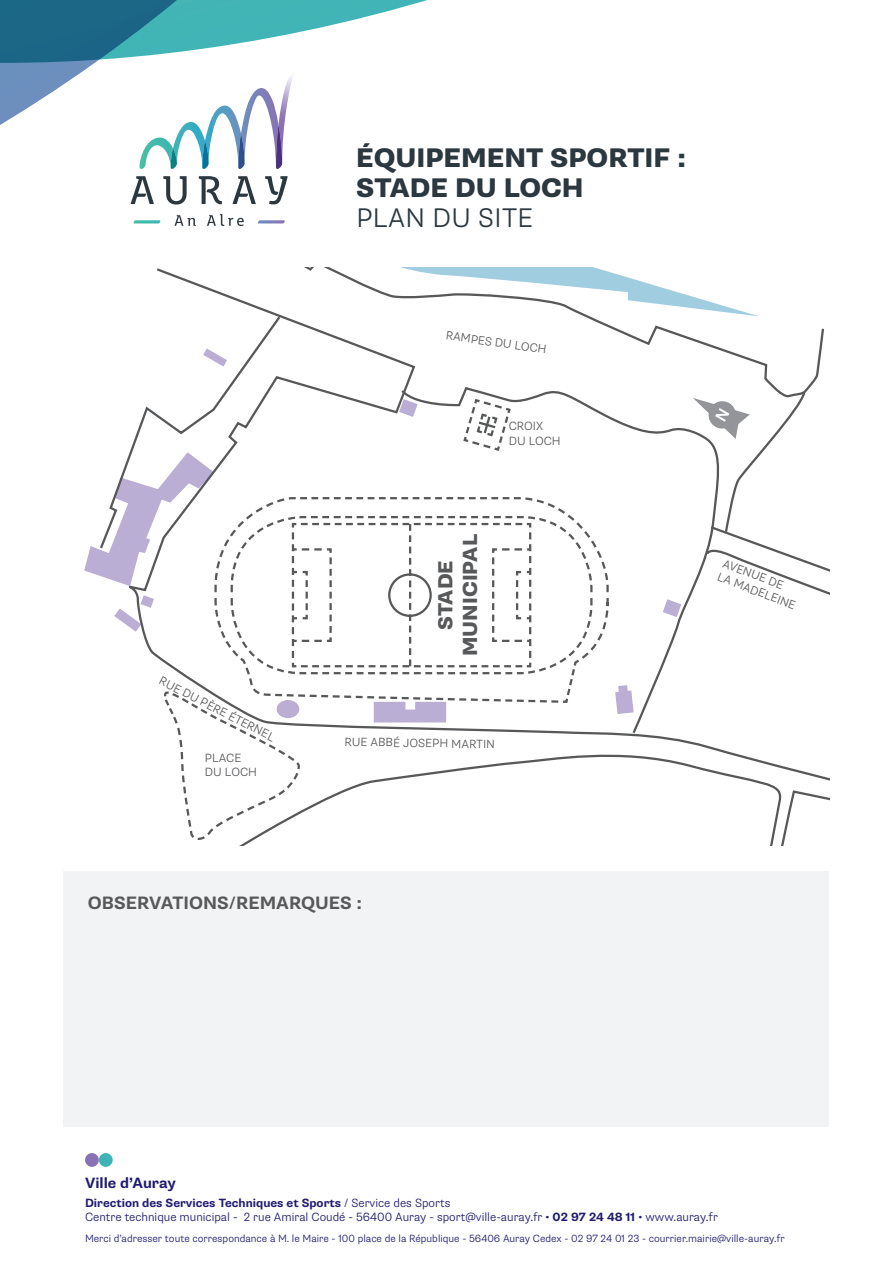
<style>
.page{position:relative;width:893px;height:1263px;background:#fff}
.page>*{position:absolute;margin:0;border:0;box-sizing:border-box;transform-origin:0 0}
.t1{font:800 27px/30px "Supria Sans";color:#2c3840}
.t2{font:300 27px "Supria Sans";letter-spacing:.015em;color:#2c3840}
.t3{font:800 20.55px/24.8px "Supria Sans";color:#57585a;text-align:center}
.t4{font:700 18px "Supria Sans";color:#57585a}
.t5{font:700 15px "Supria Sans";color:#201c70}
.t6{font:300 12px/14.4px "Supria Sans";color:#201c70}
.t7{font:300 12px/14.4px "Supria Sans";color:#57585a}
.t8{font:300 10.5px "Supria Sans";color:#201c70}
.s1{font-weight:700}
</style>
<div class="page">
<svg style="left:131px;top:176px;width:157px;height:29px"></svg>
<svg style="left:175px;top:215px;width:21px;height:11px"></svg>
<svg style="left:207px;top:214px;width:37px;height:12px"></svg>
<svg style="left:133px;top:220px;width:28px;height:3px"></svg>
<svg style="left:258px;top:220px;width:27px;height:3px"></svg>
<svg style="left:0;top:0;width:427px;height:169px"></svg>
<div style="left:85px;top:1153px;width:14px;height:14px;background:#8972b3;border-radius:50%"></div>
<div style="left:99px;top:1153px;width:14px;height:14px;background:#3fb4b7;border-radius:50%"></div>
<div style="left:64px;top:872px;width:765px;height:255px;background:#f2f3f4"></div>
<svg style="left:84px;top:268px;width:745px;height:577px"></svg>
<h1 class="t1" style="left:356px;top:144px;width:332px">ÉQUIPEMENT SPORTIF :<br>STADE DU LOCH</h1>
<h1 class="t2" style="left:356px;top:202px;width:178px">PLAN DU SITE</h1>
<p class="t7" style="left:447px;top:328px;width:103px;rotate:8deg">RAMPES DU LOCH</p>
<p class="t7" style="left:163px;top:673px;width:130px;rotate:27deg">RUE DU PÈRE ÉTERNEL</p>
<p class="t7" style="left:205px;top:751px;width:54px">PLACE<br>DU LOCH</p>
<p class="t7" style="left:509px;top:419px;width:54px">CROIX<br>DU LOCH</p>
<h2 class="t3" style="left:434px;top:656px;width:123px;rotate:-90deg">STADE<br>MUNICIPAL</h2>
<p class="t7" style="left:345px;top:734px;width:152px;rotate:1deg">RUE ABBÉ JOSEPH MARTIN</p>
<h3 class="t4" style="left:88px;top:891px;width:276px">OBSERVATIONS/REMARQUES :</h3>
<p class="t7" style="left:726px;top:556px;width:84px;rotate:21deg">AVENUE DE<br>LA MADELEINE</p>
<p class="t5" style="left:85px;top:1174px;width:92px">Ville d’Auray</p>
<p class="t6" style="left:85px;top:1195px;width:634px"><span class="s1">Direction des Services Techniques et Sports</span> / Service des Sports<br>Centre technique municipal - 2 rue Amiral Coudé - 56400 Auray - sport@ville-auray.fr • <span class="s1">02 97 24 48 11</span> • www.auray.fr</p>
<p class="t8" style="left:85px;top:1232px;width:701px">Merci d’adresser toute correspondance à M. le Maire - 100 place de la République - 56406 Auray Cedex - 02 97 24 01 23 - courrier.mairie@ville-auray.fr</p>
</div>
